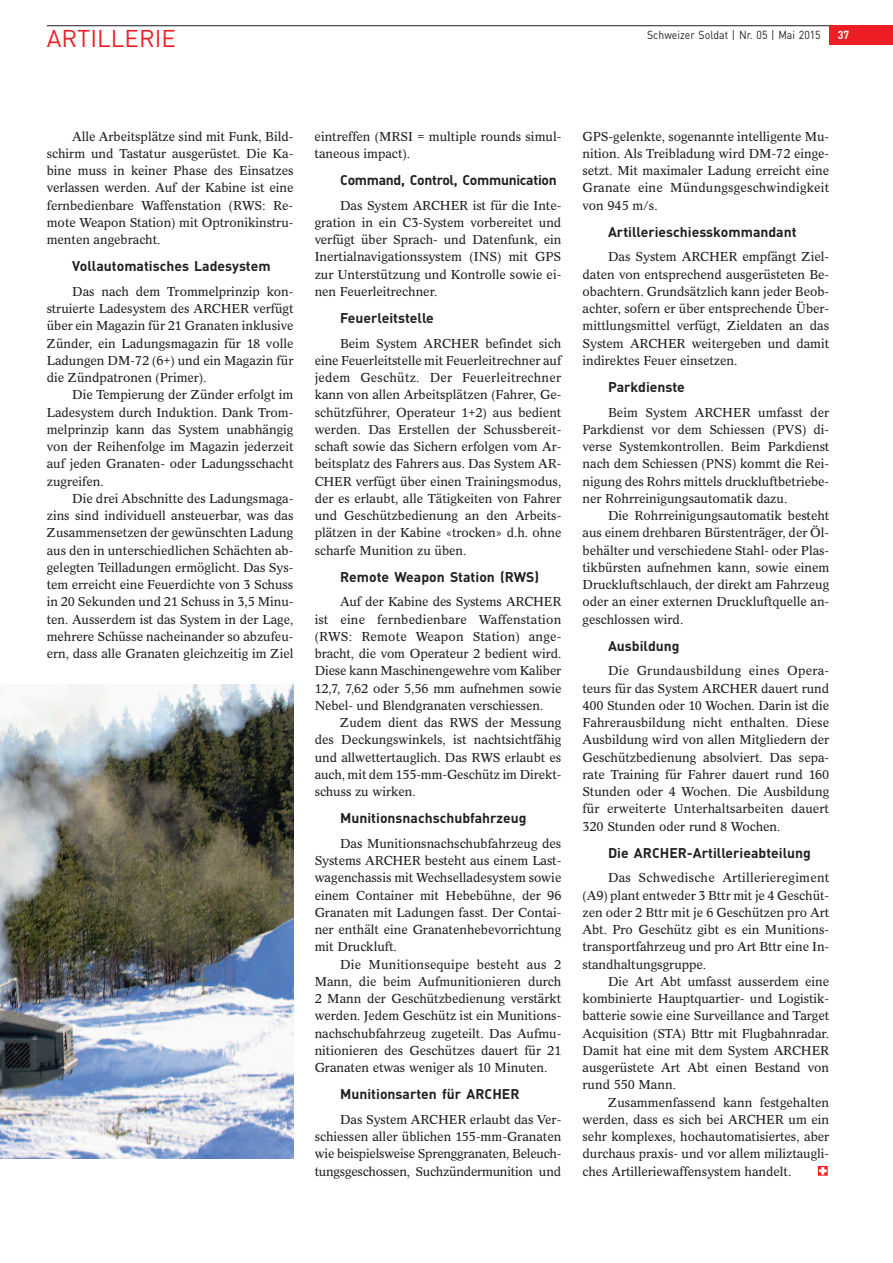
<style>
.page{position:relative;width:893px;height:1263px;background:#fff}
.page>*{position:absolute;margin:0;border:0;box-sizing:border-box;transform-origin:0 0}
.t1{font:24px "DINSZ";color:#ee1d23}
.t2{font:700 13.95px "DINSZ";color:#231f20}
.t3{font:700 13.95px "DINSZ";letter-spacing:-.02em;color:#231f20}
.t4{font:13.2px/17.2px "Chinchilla SB";color:#231f20;text-align:justify}
.t5{font:11.55px "DINSZ";color:#231f20;scale:.91 1}
.t6{font:700 11.55px "DINSZ";color:#fff;scale:.91 1}
</style>
<div class="page">
<div style="left:829px;top:26px;width:64px;height:19px;background:#ee1d23"></div>
<hr style="left:47px;top:25px;width:782px;height:1px;background:#231f20">
<svg style="left:818px;top:1166px;width:10px;height:10px"></svg>
<img style="left:0;top:685px;width:293px;height:474px">
<h1 class="t1" style="left:47px;top:30px;width:131px">ARTILLERIE</h1>
<p class="t5" style="left:647px;top:30px;width:192px">Schweizer Soldat | Nr. 05 | Mai 2015</p>
<p class="t6" style="left:838px;top:30px;width:14px">37</p>
<p class="t4" style="left:47px;top:127px;width:248px;text-indent:26px">Alle Arbeitsplätze sind mit Funk, Bild&shy;schirm und Tastatur ausgerüstet. Die Ka&shy;bine muss in keiner Phase des Einsatzes verlassen werden. Auf der Kabine ist eine fernbedienbare Waffenstation (RWS: Re&shy;mote Weapon Station) mit Optronikinstru&shy;menten angebracht.</p>
<p class="t2" style="left:72px;top:261px;width:200px">Vollautomatisches Ladesystem</p>
<p class="t4" style="left:47px;top:283px;width:248px;text-indent:26px">Das nach dem Trommelprinzip kon&shy;struierte Ladesystem des ARCHER verfügt über ein Magazin für 21 Granaten inklusive Zünder, ein Ladungsmagazin für 18 volle Ladungen DM-72 (6+) und ein Magazin für die Zündpatronen (Primer).</p>
<p class="t4" style="left:47px;top:386px;width:248px;text-indent:26px">Die Tempierung der Zünder erfolgt im Ladesystem durch Induktion. Dank Trom&shy;melprinzip kann das System unabhängig von der Reihenfolge im Magazin jederzeit auf jeden Granaten- oder Ladungsschacht zugreifen.</p>
<p class="t4" style="left:47px;top:490px;width:248px;text-indent:26px">Die drei Abschnitte des Ladungsmaga&shy;zins sind individuell ansteuerbar, was das Zusammensetzen der gewünschten Ladung aus den in unterschiedlichen Schächten ab&shy;gelegten Teilladungen ermöglicht. Das Sys&shy;tem erreicht eine Feuerdichte von 3 Schuss in 20 Sekunden und 21 Schuss in 3,5 Minu&shy;ten. Ausserdem ist das System in der Lage, mehrere Schüsse nacheinander so abzufeu&shy;ern, dass alle Granaten gleichzeitig im Ziel</p>
<p class="t4" style="left:315px;top:127px;width:248px">eintreffen (MRSI = multiple rounds simul&shy;taneous impact).</p>
<p class="t3" style="left:340px;top:175px;width:218px">Command, Control, Communication</p>
<p class="t4" style="left:315px;top:196px;width:248px;text-indent:26px">Das System ARCHER ist für die Inte&shy;gration in ein C3-System vorbereitet und verfügt über Sprach- und Datenfunk, ein Inertialnavigationssystem (INS) mit GPS zur Unterstützung und Kontrolle sowie ei&shy;nen Feuerleitrechner.</p>
<p class="t2" style="left:340px;top:313px;width:95px">Feuerleitstelle</p>
<p class="t4" style="left:315px;top:334px;width:248px;text-indent:26px">Beim System ARCHER befindet sich eine Feuerleitstelle mit Feuerleitrechner auf jedem Geschütz. Der Feuerleitrechner kann von allen Arbeitsplätzen (Fahrer, Ge&shy;schützführer, Operateur 1+2) aus bedient werden. Das Erstellen der Schussbereit&shy;schaft sowie das Sichern erfolgen vom Ar&shy;beitsplatz des Fahrers aus. Das System AR-CHER verfügt über einen Trainingsmodus, der es erlaubt, alle Tätigkeiten von Fahrer und Geschützbedienung an den Arbeits&shy;plätzen in der Kabine «trocken» d.h. ohne scharfe Munition zu üben.</p>
<p class="t2" style="left:340px;top:572px;width:201px">Remote Weapon Station (RWS)</p>
<p class="t4" style="left:315px;top:593px;width:248px;text-indent:26px">Auf der Kabine des Systems ARCHER ist eine fernbedienbare Waffenstation (RWS: Remote Weapon Station) ange&shy;bracht, die vom Operateur 2 bedient wird.<br>Diese kann Maschinengewehre vom Kaliber 12,7, 7,62 oder 5,56 mm aufnehmen sowie Nebel- und Blendgranaten verschiessen.</p>
<p class="t4" style="left:315px;top:714px;width:248px;text-indent:26px">Zudem dient das RWS der Messung des Deckungswinkels, ist nachtsichtfähig und allwettertauglich. Das RWS erlaubt es auch, mit dem 155-mm-Geschütz im Direkt&shy;schuss zu wirken.</p>
<p class="t2" style="left:340px;top:813px;width:188px">Munitionsnachschubfahrzeug</p>
<p class="t4" style="left:315px;top:835px;width:248px;text-indent:26px">Das Munitionsnachschubfahrzeug des Systems ARCHER besteht aus einem Last&shy;wagenchassis mit Wechselladesystem sowie einem Container mit Hebebühne, der 96<br>Granaten mit Ladungen fasst. Der Contai&shy;ner enthält eine Granatenhebevorrichtung mit Druckluft.</p>
<p class="t4" style="left:315px;top:955px;width:248px;text-indent:26px">Die Munitionsequipe besteht aus 2<br>Mann, die beim Aufmunitionieren durch 2 Mann der Geschützbedienung verstärkt werden. Jedem Geschütz ist ein Munitions&shy;nachschubfahrzeug zugeteilt. Das Aufmu&shy;nitionieren des Geschützes dauert für 21<br>Granaten etwas weniger als 10 Minuten.</p>
<p class="t2" style="left:340px;top:1089px;width:181px">Munitionsarten für ARCHER</p>
<p class="t4" style="left:315px;top:1111px;width:248px;text-indent:26px">Das System ARCHER erlaubt das Ver&shy;schiessen aller üblichen 155-mm-Granaten wie beispielsweise Sprenggranaten, Beleuch&shy;tungsgeschossen, Suchzündermunition und</p>
<p class="t4" style="left:583px;top:127px;width:248px">GPS-gelenkte, sogenannte intelligente Mu&shy;nition. Als Treibladung wird DM-72 einge&shy;setzt. Mit maximaler Ladung erreicht eine Granate eine Mündungsgeschwindigkeit von 945 m/s.</p>
<p class="t2" style="left:608px;top:227px;width:190px">Artillerieschiesskommandant</p>
<p class="t4" style="left:583px;top:248px;width:248px;text-indent:26px">Das System ARCHER empfängt Ziel&shy;daten von entsprechend ausgerüsteten Be&shy;obachtern. Grundsätzlich kann jeder Beob&shy;achter, sofern er über entsprechende Über&shy;mittlungsmittel verfügt, Zieldaten an das System ARCHER weitergeben und damit indirektes Feuer einsetzen.</p>
<p class="t2" style="left:608px;top:382px;width:78px">Parkdienste</p>
<p class="t4" style="left:583px;top:403px;width:248px;text-indent:26px">Beim System ARCHER umfasst der Parkdienst vor dem Schiessen (PVS) di&shy;verse Systemkontrollen. Beim Parkdienst nach dem Schiessen (PNS) kommt die Rei&shy;nigung des Rohrs mittels druckluftbetriebe&shy;ner Rohrreinigungsautomatik dazu.</p>
<p class="t4" style="left:583px;top:507px;width:248px;text-indent:26px">Die Rohrreinigungsautomatik besteht aus einem drehbaren Bürstenträger, der Öl&shy;behälter und verschiedene Stahl- oder Plas&shy;tikbürsten aufnehmen kann, sowie einem Druckluftschlauch, der direkt am Fahrzeug oder an einer externen Druckluftquelle an&shy;geschlossen wird.</p>
<p class="t2" style="left:608px;top:641px;width:73px">Ausbildung</p>
<p class="t4" style="left:583px;top:662px;width:248px;text-indent:26px">Die Grundausbildung eines Opera&shy;teurs für das System ARCHER dauert rund 400 Stunden oder 10 Wochen. Darin ist die Fahrerausbildung nicht enthalten. Diese Ausbildung wird von allen Mitgliedern der Geschützbedienung absolviert. Das sepa&shy;rate Training für Fahrer dauert rund 160<br>Stunden oder 4 Wochen. Die Ausbildung für erweiterte Unterhaltsarbeiten dauert 320 Stunden oder rund 8 Wochen.</p>
<p class="t2" style="left:608px;top:848px;width:204px">Die ARCHER-Artillerieabteilung</p>
<p class="t4" style="left:583px;top:869px;width:248px;text-indent:26px">Das Schwedische Artillerieregiment (A9) plant entweder 3 Bttr mit je 4 Geschüt&shy;zen oder 2 Bttr mit je 6 Geschützen pro Art Abt. Pro Geschütz gibt es ein Munitions&shy;transportfahrzeug und pro Art Bttr eine In&shy;standhaltungsgruppe.</p>
<p class="t4" style="left:583px;top:973px;width:248px;text-indent:26px">Die Art Abt umfasst ausserdem eine kombinierte Hauptquartier- und Logistik&shy;batterie sowie eine Surveillance and Target Acquisition (STA) Bttr mit Flugbahnradar.<br>Damit hat eine mit dem System ARCHER ausgerüstete Art Abt einen Bestand von rund 550 Mann.</p>
<p class="t4" style="left:583px;top:1093px;width:248px;text-indent:26px">Zusammenfassend kann festgehalten werden, dass es sich bei ARCHER um ein sehr komplexes, hochautomatisiertes, aber durchaus praxis- und vor allem miliztaugli&shy;ches Artilleriewaffensystem handelt.</p>
</div>
